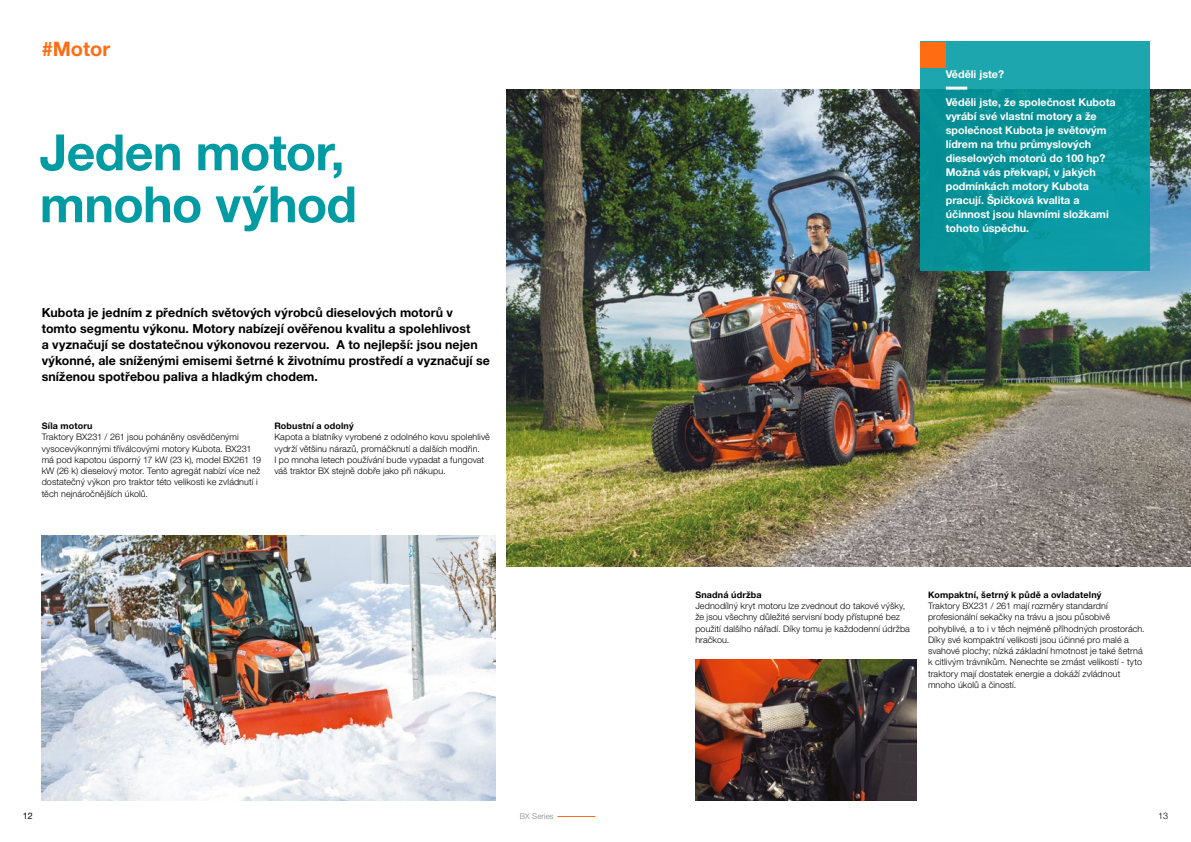
<style>
.page{position:relative;width:1191px;height:842px;background:#fff}
.page>*{position:absolute;margin:0;border:0;box-sizing:border-box;transform-origin:0 0}
.t1{font:700 50px/52px "Helvetica Neue LT Pro";letter-spacing:-.015em;color:#009ba3}
.t2{font:700 20px "Helvetica Neue LT Pro";color:#ff6c11}
.t3{font:700 12.5px/16px "Helvetica Neue LT Pro";letter-spacing:.005em;color:#000}
.t4{font:700 10.8px/14px "Helvetica Neue LT Pro";color:#fff}
.t5{font:300 9px/11.2px "Helvetica Neue LT Pro";letter-spacing:.01em;color:#000}
.t6{font:700 9px "Helvetica Neue LT Pro";letter-spacing:.02em;color:#000}
.t7{font:9px "Helvetica Neue LT Pro";color:#000}
.t8{font:300 8px "Helvetica Neue LT Pro";letter-spacing:.01em;color:#878786}
</style>
<div class="page">
<hr style="left:557px;top:816px;width:38px;height:1px;background:#ff6c11">
<img style="left:695px;top:659px;width:221px;height:141px">
<img style="left:507px;top:89px;width:684px;height:478px">
<img style="left:42px;top:535px;width:453px;height:265px">
<div style="left:920px;top:42px;width:230px;height:229px;background:linear-gradient(to bottom,#159da3,#04929c)"></div>
<hr style="left:945px;top:87px;width:22px;height:3px;background:#fff">
<div style="left:920px;top:42px;width:26px;height:26px;background:#ff6c11"></div>
<h2 class="t2" style="left:42px;top:36px;width:70px">#Motor</h2>
<h1 class="t1" style="left:40px;top:125px;width:319px">Jeden motor, mnoho výhod</h1>
<p class="t3" style="left:42px;top:304px;width:450px">Kubota je jedním z předních světových výrobců dieselových motorů v tomto segmentu výkonu. Motory nabízejí ověřenou kvalitu a spolehlivost<br>a vyznačují se dostatečnou výkonovou rezervou. A to nejlepší: jsou nejen výkonné, ale sníženými emisemi šetrné k životnímu prostředí a vyznačují se sníženou spotřebou paliva a hladkým chodem.</p>
<p class="t6" style="left:42px;top:420px;width:52px">Síla motoru</p>
<p class="t5" style="left:42px;top:431px;width:221px">Traktory BX231 / 261 jsou poháněny osvědčenými vysocevýkonnými tříválcovými motory Kubota. BX231 má pod kapotou úsporný 17 kW (23 k), model BX261 19 kW (26 k) dieselový motor. Tento agregát nabízí více než dostatečný výkon pro traktor této velikosti ke zvládnutí i těch nejnáročnějších úkolů.</p>
<p class="t6" style="left:274px;top:420px;width:81px">Robustní a odolný</p>
<p class="t5" style="left:274px;top:431px;width:217px">Kapota a blatníky vyrobené z odolného kovu spolehlivě vydrží většinu nárazů, promáčknutí a dalších modřin.<br>I po mnoha letech používání bude vypadat a fungovat váš traktor BX stejně dobře jako při nákupu.</p>
<p class="t4" style="left:945px;top:67px;width:60px">Věděli jste?</p>
<p class="t4" style="left:945px;top:95px;width:171px">Věděli jste, že společnost Kubota vyrábí své vlastní motory a že společnost Kubota je světovým lídrem na trhu průmyslových dieselových motorů do 100 hp?<br>Možná vás překvapí, v jakých podmínkách motory Kubota pracují. Špičková kvalita a účinnost jsou hlavními složkami tohoto úspěchu.</p>
<p class="t6" style="left:695px;top:589px;width:68px">Snadná údržba</p>
<p class="t5" style="left:695px;top:600px;width:216px">Jednodílný kryt motoru lze zvednout do takové výšky, že jsou všechny důležité servisní body přístupné bez použití dalšího nářadí. Díky tomu je každodenní údržba hračkou.</p>
<p class="t6" style="left:928px;top:589px;width:175px">Kompaktní, šetrný k půdě a ovladatelný</p>
<p class="t5" style="left:928px;top:600px;width:218px">Traktory BX231 / 261 mají rozměry standardní profesionální sekačky na trávu a jsou působivě pohyblivé, a to i v těch nejméně příhodných prostorách.<br>Díky své kompaktní velikosti jsou účinné pro malé a svahové plochy; nízká základní hmotnost je také šetrná k citlivým trávníkům. Nenechte se zmást velikostí - tyto traktory mají dostatek energie a dokáží zvládnout mnoho úkolů a čiností.</p>
<p class="t7" style="left:23px;top:810px;width:12px">12</p>
<p class="t8" style="left:520px;top:811px;width:35px">BX Series</p>
<p class="t5" style="left:1158px;top:810px;width:12px">13</p>
</div>
